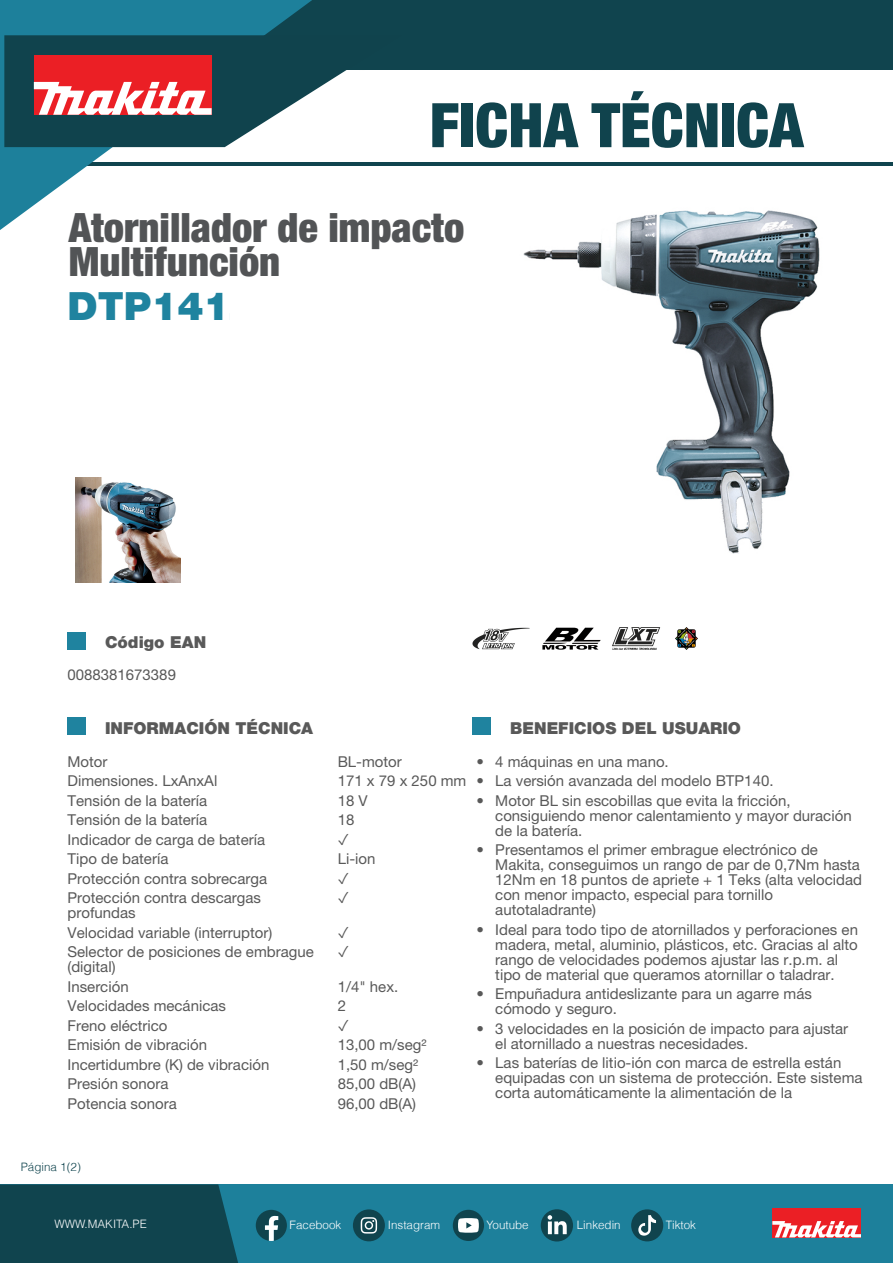
<style>
.page{position:relative;width:893px;height:1263px;background:#fff}
.page>*{position:absolute;margin:0;border:0;box-sizing:border-box;transform-origin:0 0}
.t1{font:900 condensed 61.5px "Helvetica Neue";color:#10434d}
.t2{font:900 condensed 40.5px/34.5px "Helvetica Neue";color:#525456}
.t3{font:900 39px "Helvetica Neue LT Std";color:#1f839f}
.t4{font:900 33px/33px "Helvetica Neue LT Std";color:#595959}
.t5{font:900 16.5px "Helvetica Neue LT Std";color:#595959}
.t6{font:15px/15px "Helvetica Neue LT Std";color:#595959}
.t7{font:300 11.55px "Helvetica";color:#fff}
.t8{font:300 11.55px "Helvetica";color:#10444e}
</style>
<div class="page">
<img style="left:523px;top:210px;width:297px;height:344px">
<img style="left:75px;top:477px;width:105px;height:105px">
<img style="left:472px;top:627px;width:57px;height:23px">
<img style="left:542px;top:627px;width:58px;height:23px">
<img style="left:612px;top:627px;width:49px;height:23px">
<img style="left:675px;top:627px;width:23px;height:23px">
<div style="left:68px;top:632px;width:18px;height:18px;background:#1f839f"></div>
<div style="left:68px;top:717px;width:18px;height:18px;background:#1f839f"></div>
<div style="left:472px;top:717px;width:18px;height:18px;background:#1f839f"></div>
<div style="left:6px;top:0;width:886px;height:70px;background:#10444e"></div>
<hr style="left:1px;top:162px;width:891px;height:4px;background:#10444e">
<svg style="left:0;top:0;width:312px;height:230px"></svg>
<svg style="left:4px;top:12px;width:343px;height:135px"></svg>
<div style="left:0;top:1184px;width:892px;height:79px;background:#1d809b"></div>
<div style="left:0;top:1184px;width:238px;height:79px;background:#10444e"></div>
<svg style="left:256px;top:1210px;width:31px;height:31px"></svg>
<svg style="left:540px;top:1209px;width:33px;height:33px"></svg>
<svg style="left:547px;top:1215px;width:19px;height:19px"></svg>
<div style="left:453px;top:1210px;width:31px;height:31px;background:#10444e;border-radius:50%"></div>
<svg style="left:458px;top:1218px;width:21px;height:15px"></svg>
<div style="left:631px;top:1209px;width:32px;height:32px;background:#10444e;border-radius:50%"></div>
<svg style="left:638px;top:1215px;width:18px;height:21px"></svg>
<div style="left:353px;top:1209px;width:32px;height:32px;background:#10444e;border-radius:50%"></div>
<svg style="left:361px;top:1217px;width:16px;height:17px"></svg>
<div style="left:772px;top:1208px;width:89px;height:29px;background:#eb1f25"></div>
<svg style="left:772px;top:1221px;width:89px;height:16px"></svg>
<div style="left:62px;top:199px;width:370px;height:72px;background:#fff"></div>
<h1 class="t1" style="left:429px;top:87px;width:375px">FICHA TÉCNICA</h1>
<h3 class="t4" style="left:68px;top:205px;width:358px">Taladro multifunción<br>18V Litio-ion</h3>
<h3 class="t3" style="left:68px;top:282px;width:190px">DTP141Z</h3>
<h2 class="t2" style="left:69px;top:210px;width:397px">Atornillador de impacto<br>Multifunción</h2>
<p class="t5" style="left:105px;top:632px;width:103px">Código EAN</p>
<p class="t6" style="left:68px;top:667px;width:110px">0088381673389</p>
<p class="t5" style="left:105px;top:718px;width:210px">INFORMACIÓN TÉCNICA</p>
<p class="t6" style="left:68px;top:754px;width:42px">Motor</p>
<p class="t6" style="left:338px;top:754px;width:66px">BL-motor</p>
<p class="t6" style="left:68px;top:773px;width:151px">Dimensiones. LxAnxAl</p>
<p class="t6" style="left:338px;top:773px;width:130px">171 x 79 x 250 mm</p>
<p class="t6" style="left:68px;top:793px;width:141px">Tensión de la batería</p>
<p class="t6" style="left:338px;top:793px;width:32px">18 V</p>
<p class="t6" style="left:68px;top:812px;width:141px">Tensión de la batería</p>
<p class="t6" style="left:338px;top:812px;width:18px">18</p>
<p class="t6" style="left:68px;top:832px;width:199px">Indicador de carga de batería</p>
<p class="t6" style="left:68px;top:851px;width:102px">Tipo de batería</p>
<p class="t6" style="left:338px;top:851px;width:39px">Li-ion</p>
<p class="t6" style="left:68px;top:871px;width:201px">Protección contra sobrecarga</p>
<p class="t6" style="left:68px;top:890px;width:195px">Protección contra descargas profundas</p>
<p class="t6" style="left:68px;top:925px;width:206px">Velocidad variable (interruptor)</p>
<p class="t6" style="left:68px;top:944px;width:248px">Selector de posiciones de embrague (digital)</p>
<p class="t6" style="left:68px;top:979px;width:63px">Inserción</p>
<p class="t6" style="left:338px;top:979px;width:62px">1/4" hex.</p>
<p class="t6" style="left:68px;top:998px;width:160px">Velocidades mecánicas</p>
<p class="t6" style="left:338px;top:998px;width:10px">2</p>
<p class="t6" style="left:68px;top:1018px;width:101px">Freno eléctrico</p>
<p class="t6" style="left:68px;top:1037px;width:141px">Emisión de vibración</p>
<p class="t6" style="left:338px;top:1037px;width:90px">13,00 m/seg²</p>
<p class="t6" style="left:68px;top:1057px;width:203px">Incertidumbre (K) de vibración</p>
<p class="t6" style="left:338px;top:1057px;width:82px">1,50 m/seg²</p>
<p class="t6" style="left:68px;top:1076px;width:102px">Presión sonora</p>
<p class="t6" style="left:338px;top:1076px;width:80px">85,00 dB(A)</p>
<p class="t6" style="left:68px;top:1096px;width:111px">Potencia sonora</p>
<p class="t6" style="left:338px;top:1096px;width:80px">96,00 dB(A)</p>
<p class="t5" style="left:510px;top:718px;width:232px">BENEFICIOS DEL USUARIO</p>
<p class="t6" style="left:476px;top:754px;width:194px">• 4 máquinas en una mano.</p>
<p class="t6" style="left:476px;top:773px;width:298px">• La versión avanzada del modelo BTP140.</p>
<p class="t6" style="left:495px;top:793px;width:358px;text-indent:-19px">• Motor BL sin escobillas que evita la fricción, consiguiendo menor calentamiento y mayor duración de la batería.</p>
<p class="t6" style="left:495px;top:842px;width:368px;text-indent:-19px">• Presentamos el primer embrague electrónico de Makita, conseguimos un rango de par de 0,7Nm hasta 12Nm en 18 puntos de apriete + 1 Teks (alta velocidad con menor impacto, especial para tornillo autotaladrante)</p>
<p class="t6" style="left:495px;top:922px;width:364px;text-indent:-19px">• Ideal para todo tipo de atornillados y perforaciones en madera, metal, aluminio, plásticos, etc. Gracias al alto rango de velocidades podemos ajustar las r.p.m. al tipo de material que queramos atornillar o taladrar.</p>
<p class="t6" style="left:495px;top:986px;width:318px;text-indent:-19px">• Empuñadura antideslizante para un agarre más cómodo y seguro.</p>
<p class="t6" style="left:495px;top:1021px;width:354px;text-indent:-19px">• 3 velocidades en la posición de impacto para ajustar el atornillado a nuestras necesidades.</p>
<p class="t6" style="left:495px;top:1055px;width:369px;text-indent:-19px">• Las baterías de litio-ión con marca de estrella están equipadas con un sistema de protección. Este sistema corta automáticamente la alimentación de la</p>
<p class="t8" style="left:21px;top:1160px;width:62px">Página 1(2)</p>
<p class="t7" style="left:54px;top:1217px;width:94px">WWW.MAKITA.PE</p>
<p class="t7" style="left:289px;top:1218px;width:53px">Facebook</p>
<p class="t7" style="left:388px;top:1218px;width:54px">Instagram</p>
<p class="t7" style="left:486px;top:1218px;width:44px">Youtube</p>
<p class="t7" style="left:577px;top:1218px;width:45px">Linkedin</p>
<p class="t7" style="left:665px;top:1218px;width:32px">Tiktok</p>
</div>
